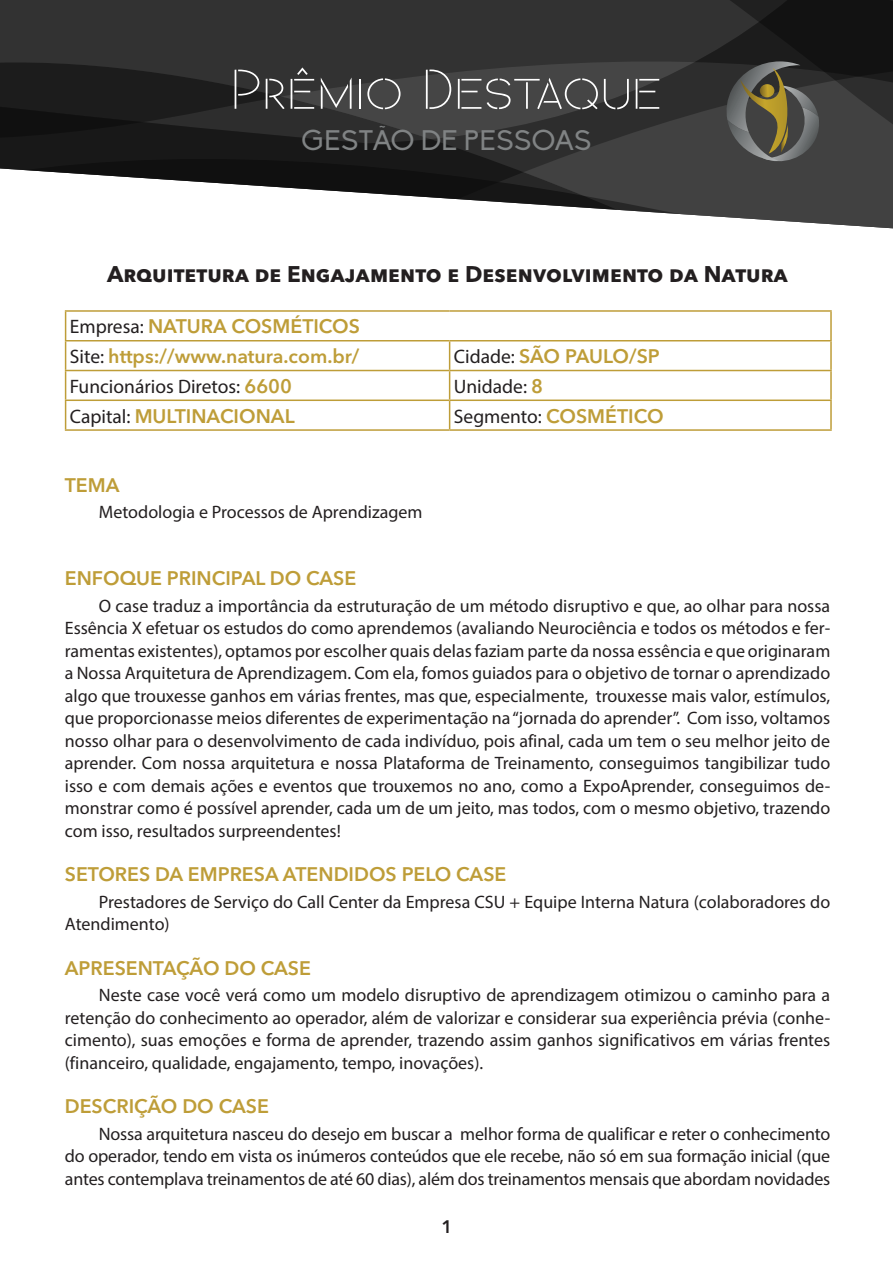
<style>
.page{position:relative;width:893px;height:1263px;background:#fff}
.page>*{position:absolute;margin:0;border:0;box-sizing:border-box;transform-origin:0 0}
.t1{font:300 55.65px "Existence Stencil";letter-spacing:-.01em;color:#fff;scale:1.07 1}
.t2{font:27.9px "Biko";color:#808384;scale:1.04 1}
.SUB1{font:700 22.5px "Avenir Next LT Pro";color:#231f20}
.SUB1-2{font:600 19.5px "Avenir Next LT Pro";color:#be9d38}
.SUB1-3{font:19.5px "Myriad Pro";color:#231f20}
.TEXTO1{font:18px/22.5px "Myriad Pro";color:#231f20;text-align:justify}
.t3{font:600 18px "Avenir Next LT Pro";color:#231f20}
.s1{font-family:"Myriad Pro";font-weight:400;color:#231f20}
.s2{font-family:"Avenir Next LT Pro";font-weight:600;color:#be9d38}
</style>
<div class="page">
<svg style="left:0;top:0;width:893px;height:228px;background:#4a4a49"></svg>
<hr style="left:65px;top:310px;width:385px;height:2px;background:#be9d38">
<hr style="left:450px;top:310px;width:382px;height:2px;background:#be9d38">
<hr style="left:830px;top:312px;width:2px;height:28px;background:#be9d38">
<hr style="left:65px;top:340px;width:385px;height:1px;background:#be9d38">
<hr style="left:450px;top:340px;width:382px;height:1px;background:#be9d38">
<hr style="left:830px;top:341px;width:2px;height:29px;background:#be9d38">
<hr style="left:65px;top:370px;width:385px;height:1px;background:#be9d38">
<hr style="left:450px;top:370px;width:382px;height:1px;background:#be9d38">
<hr style="left:830px;top:371px;width:2px;height:28px;background:#be9d38">
<hr style="left:65px;top:399px;width:385px;height:2px;background:#be9d38">
<svg style="left:65px;top:312px;width:1px;height:117px"></svg>
<hr style="left:450px;top:399px;width:382px;height:2px;background:#be9d38">
<svg style="left:449px;top:341px;width:1px;height:88px"></svg>
<hr style="left:830px;top:401px;width:2px;height:28px;background:#be9d38">
<hr style="left:65px;top:429px;width:385px;height:2px;background:#be9d38">
<hr style="left:450px;top:429px;width:382px;height:2px;background:#be9d38">
<h1 class="t1" style="left:230px;top:59px;width:405px">Prêmio Destaque</h1>
<h2 class="t2" style="left:301px;top:125px;width:280px">GESTÃO DE PESSOAS</h2>
<p class="SUB1" style="left:107px;top:260px;width:682px">Arquitetura de Engajamento e Desenvolvimento da Natura</p>
<p class="SUB1-2" style="left:70px;top:315px;width:292px"><span class="s1">Empresa:</span> NATURA COSMÉTICOS</p>
<p class="SUB1-2" style="left:70px;top:344px;width:291px"><span class="s1">Site:</span> https://www.natura.com.br/</p>
<p class="SUB1-2" style="left:454px;top:344px;width:207px"><span class="s1">Cidade:</span> SÃO PAULO/SP</p>
<p class="SUB1-3" style="left:70px;top:374px;width:224px">Funcionários Diretos: <span class="s2">6600</span></p>
<p class="SUB1-3" style="left:454px;top:374px;width:91px">Unidade: <span class="s2">8</span></p>
<p class="SUB1-2" style="left:70px;top:404px;width:226px"><span class="s1">Capital:</span> MULTINACIONAL</p>
<p class="SUB1-3" style="left:454px;top:404px;width:211px">Segmento: <span class="s2">COSMÉTICO</span></p>
<p class="SUB1-2" style="left:65px;top:473px;width:56px">TEMA</p>
<p class="TEXTO1" style="left:99px;top:501px;width:325px">Metodologia e Processos de Aprendizagem</p>
<p class="SUB1-2" style="left:65px;top:566px;width:293px">ENFOQUE PRINCIPAL DO CASE</p>
<p class="TEXTO1" style="left:65px;top:594px;width:767px;text-indent:34px">O case traduz a importância da estruturação de um método disruptivo e que, ao olhar para nossa Essência X efetuar os estudos do como aprendemos (avaliando Neurociência e todos os métodos e fer&shy;ramentas existentes), optamos por escolher quais delas faziam parte da nossa essência e que originaram a Nossa Arquitetura de Aprendizagem. Com ela, fomos guiados para o objetivo de tornar o aprendizado algo que trouxesse ganhos em várias frentes, mas que, especialmente, trouxesse mais valor, estímulos, que proporcionasse meios diferentes de experimentação na “jornada do aprender”. Com isso, voltamos nosso olhar para o desenvolvimento de cada indivíduo, pois afinal, cada um tem o seu melhor jeito de aprender. Com nossa arquitetura e nossa Plataforma de Treinamento, conseguimos tangibilizar tudo isso e com demais ações e eventos que trouxemos no ano, como a ExpoAprender, conseguimos de&shy;monstrar como é possível aprender, cada um de um jeito, mas todos, com o mesmo objetivo, trazendo com isso, resultados surpreendentes!</p>
<p class="SUB1-2" style="left:65px;top:862px;width:443px">SETORES DA EMPRESA ATENDIDOS PELO CASE</p>
<p class="TEXTO1" style="left:65px;top:890px;width:767px;text-indent:34px">Prestadores de Serviço do Call Center da Empresa CSU + Equipe Interna Natura (colaboradores do<br>Atendimento)</p>
<p class="SUB1-2" style="left:65px;top:956px;width:248px">APRESENTAÇÃO DO CASE</p>
<p class="TEXTO1" style="left:65px;top:984px;width:767px;text-indent:34px">Neste case você verá como um modelo disruptivo de aprendizagem otimizou o caminho para a retenção do conhecimento ao operador, além de valorizar e considerar sua experiência prévia (conhe&shy;cimento), suas emoções e forma de aprender, trazendo assim ganhos significativos em várias frentes (financeiro, qualidade, engajamento, tempo, inovações).</p>
<p class="SUB1-2" style="left:65px;top:1094px;width:206px">DESCRIÇÃO DO CASE</p>
<p class="TEXTO1" style="left:65px;top:1122px;width:767px;text-indent:34px">Nossa arquitetura nasceu do desejo em buscar a melhor forma de qualificar e reter o conhecimento do operador, tendo em vista os inúmeros conteúdos que ele recebe, não só em sua formação inicial (que antes contemplava treinamentos de até 60 dias), além dos treinamentos mensais que abordam novidades</p>
<p class="t3" style="left:441px;top:1216px;width:12px">1</p>
</div>
